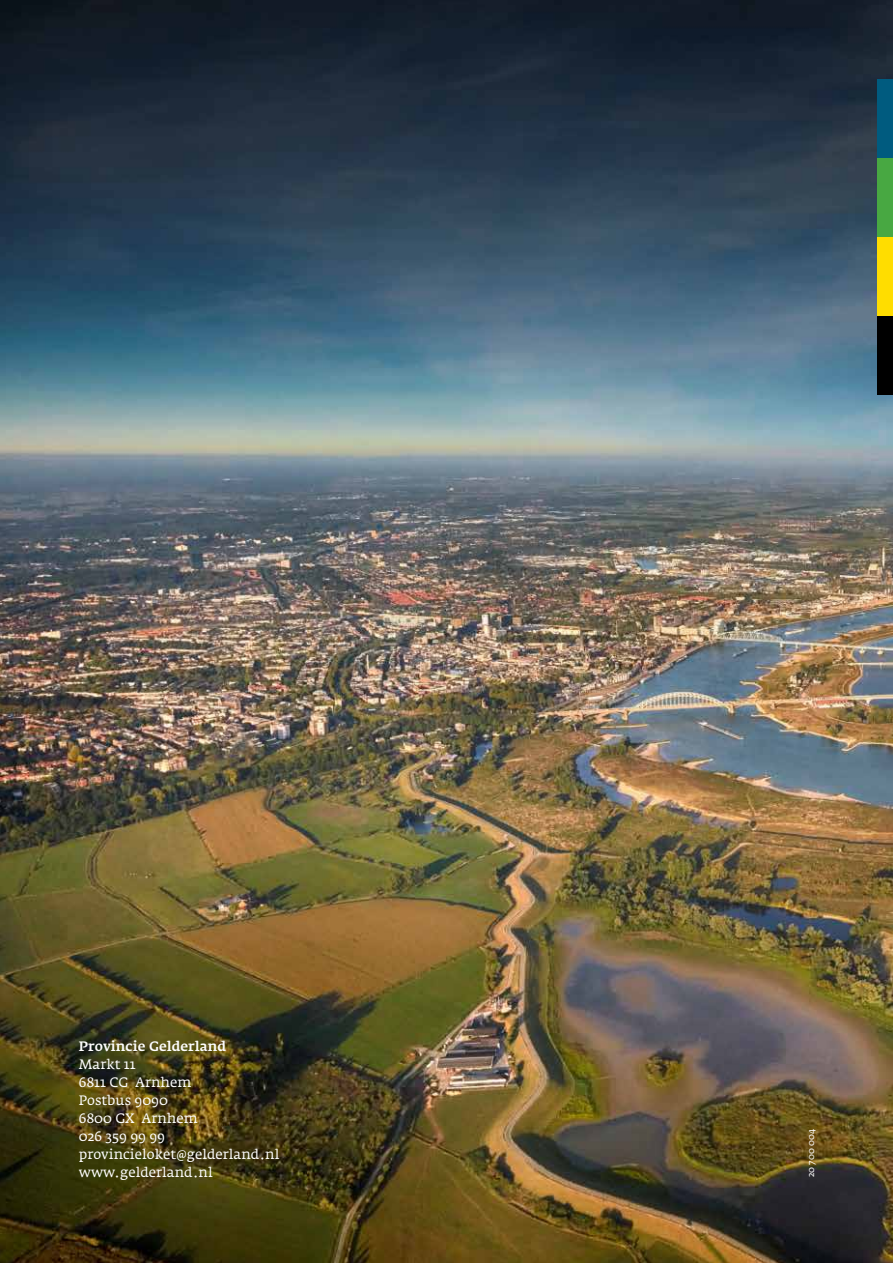
<style>
.page{position:relative;width:893px;height:1263px;background:#fff}
.page>*{position:absolute;margin:0;border:0;box-sizing:border-box;transform-origin:0 0}
._25_Adresblok{font:13.5px "Fedra Serif A";color:#fff}
._25_Adresblok-2{font:500 13.5px "Fedra Serif A";color:#fff}
._26_Productcode{font:9px "Fedra Serif A";color:#fff}
</style>
<div class="page">
<img style="left:0;top:0;width:893px;height:1263px">
<div style="left:878px;top:79px;width:15px;height:79px;background:#005b7f"></div>
<div style="left:878px;top:158px;width:15px;height:79px;background:#48a842"></div>
<div style="left:878px;top:237px;width:15px;height:79px;background:#fd0"></div>
<div style="left:878px;top:316px;width:15px;height:79px;background:#000"></div>
<p class="_25_Adresblok-2" style="left:79px;top:1038px;width:149px">Provincie Gelderland</p>
<p class="_25_Adresblok" style="left:79px;top:1056px;width:58px">Markt 11</p>
<p class="_25_Adresblok" style="left:79px;top:1074px;width:114px">6811 CG Arnhem</p>
<p class="_25_Adresblok" style="left:79px;top:1092px;width:91px">Postbus 9090</p>
<p class="_25_Adresblok" style="left:79px;top:1110px;width:120px">6800 GX Arnhem</p>
<p class="_25_Adresblok" style="left:79px;top:1128px;width:87px">026 359 99 99</p>
<p class="_25_Adresblok" style="left:79px;top:1146px;width:202px">provincieloket@gelderland.nl</p>
<p class="_25_Adresblok" style="left:79px;top:1164px;width:135px">www.gelderland.nl</p>
<p class="_26_Productcode" style="left:806px;top:1177px;width:49px;rotate:-90deg">20 700 004</p>
</div>
